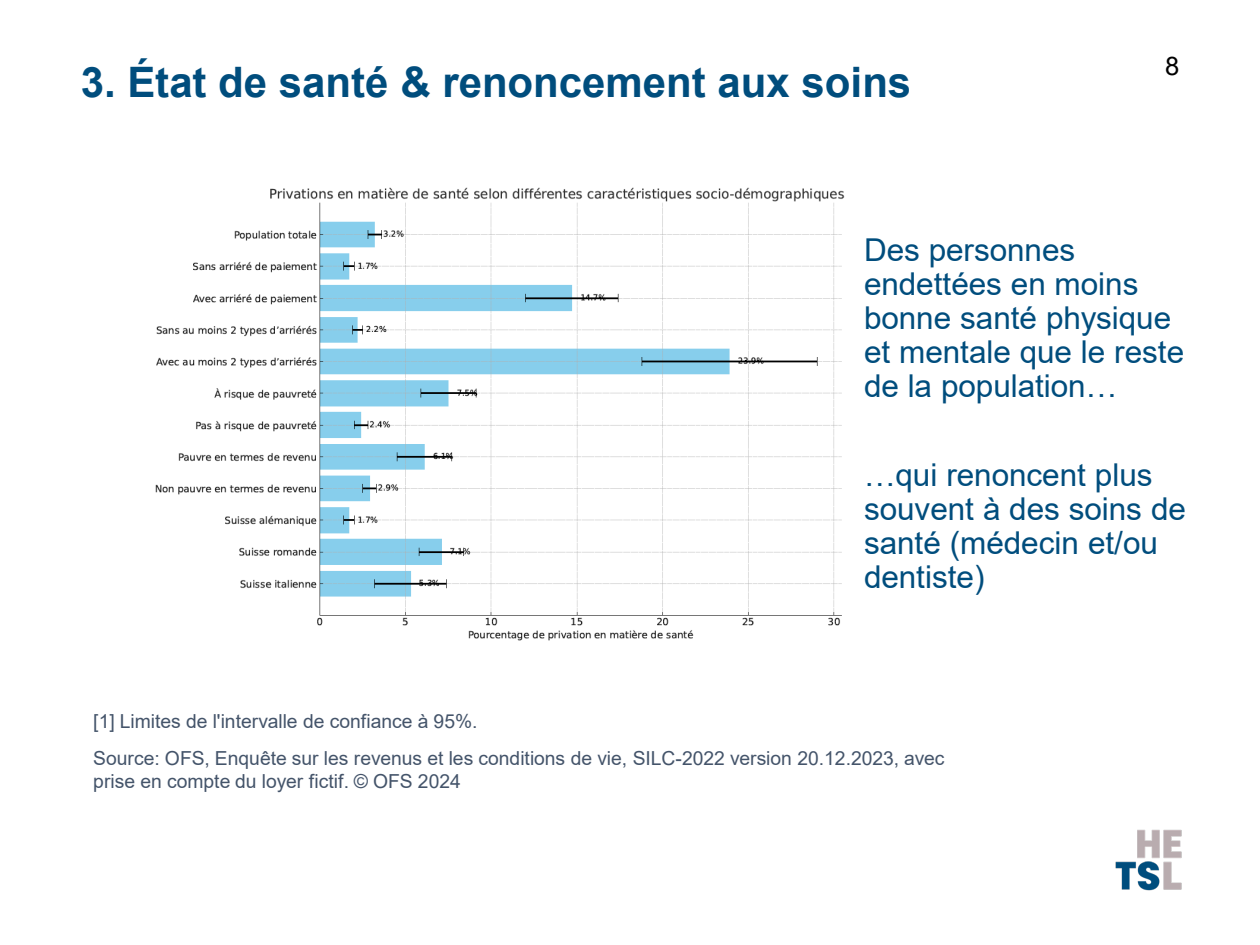
<style>
.page{position:relative;width:1260px;height:945px;background:#fff}
.page>*{position:absolute;margin:0;border:0;box-sizing:border-box;transform-origin:0 0}
.t1{font:700 42px "Arial";color:#004d7d}
.t2{font:31.5px/33.9px "Arial";letter-spacing:-.005em;color:#004d7d}
.t3{font:25.55px "Arial";color:#000}
.t4{font:19.25px/37.1px "Arial";color:#44546a}
</style>
<div class="page">
<img style="left:1115px;top:829px;width:67px;height:62px">
<img style="left:155px;top:187px;width:690px;height:454px">
<h2 class="t1" style="left:81px;top:52px;width:832px">3. État de santé &amp; renoncement aux soins</h2>
<h3 class="t3" style="left:1165px;top:49px;width:16px">8</h3>
<p class="t2" style="left:864px;top:233px;width:322px">Des personnes endettées en moins bonne santé physique et mentale que le reste de la population…</p>
<p class="t2" style="left:864px;top:458px;width:323px">…qui renoncent plus souvent à des soins de santé (médecin et/ou dentiste)</p>
<p class="t4" style="left:93px;top:703px;width:853px">[1] Limites de l'intervalle de confiance à 95%.<br>Source: OFS, Enquête sur les revenus et les conditions de vie, SILC-2022 version 20.12.2023, avec</p>
<p class="t4" style="left:93px;top:763px;width:369px">prise en compte du loyer fictif. © OFS 2024</p>
</div>
